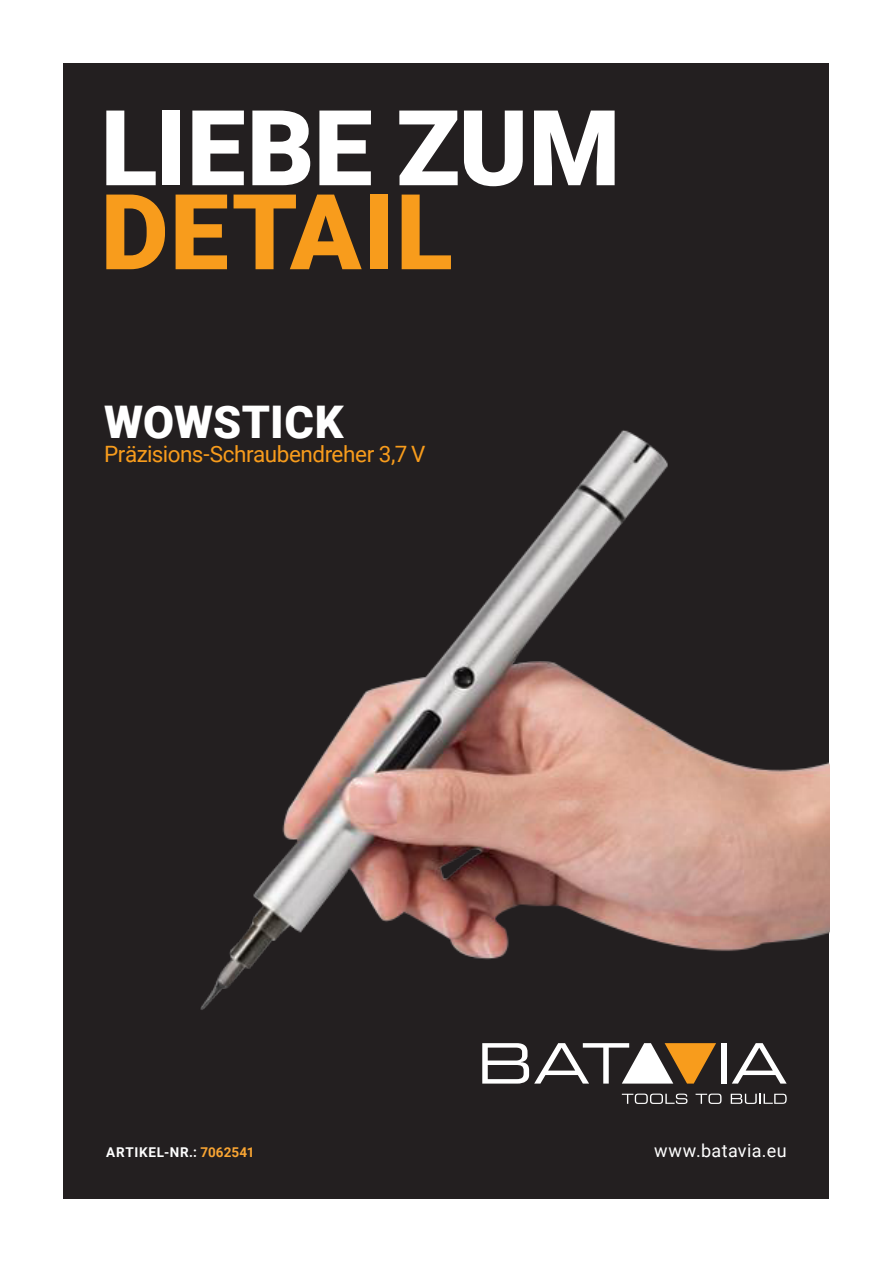
<style>
.page{position:relative;width:893px;height:1263px;background:#fff}
.page>*{position:absolute;margin:0;border:0;box-sizing:border-box;transform-origin:0 0}
.Alineastijl_1{font:900 105px "Roboto";letter-spacing:-.005em;color:#fff}
.Alineastijl_1-2{font:900 105px "Roboto";letter-spacing:.015em;color:#f89c1c}
.Product_Name_Ad{font:900 45px "Roboto";color:#fff}
.Product_Description{font:22.5px "Roboto";letter-spacing:-.02em;color:#f89c1c}
.Header_2{font:18px "Roboto";letter-spacing:.02em;color:#fff}
.Item_Number{font:700 13.5px "Roboto";letter-spacing:.045em;color:#fff}
.s1{color:#f9a533}
</style>
<div class="page">
<div style="left:64px;top:64px;width:765px;height:1135px;background:#231f20"></div>
<img style="left:200px;top:430px;width:629px;height:580px">
<div style="left:721px;top:1043px;width:6px;height:40px;background:#fff"></div>
<svg style="left:732px;top:1043px;width:55px;height:40px"></svg>
<svg style="left:482px;top:1043px;width:234px;height:40px"></svg>
<svg style="left:622px;top:1093px;width:65px;height:11px"></svg>
<svg style="left:696px;top:1093px;width:25px;height:11px"></svg>
<svg style="left:731px;top:1094px;width:56px;height:10px"></svg>
<p class="Alineastijl_1" style="left:101px;top:74px;width:521px">LIEBE ZUM</p>
<p class="Alineastijl_1-2" style="left:101px;top:158px;width:354px">DETAIL</p>
<p class="Product_Name_Ad" style="left:104px;top:390px;width:241px">WOWSTICK</p>
<p class="Product_Description" style="left:104px;top:438px;width:323px">Präzisions-Schraubendreher 3,7 V</p>
<p class="Item_Number" style="left:106px;top:1142px;width:150px">ARTIKEL-NR.: <span class="s1">7062541</span></p>
<p class="Header_2" style="left:654px;top:1138px;width:134px">www.batavia.eu</p>
</div>
